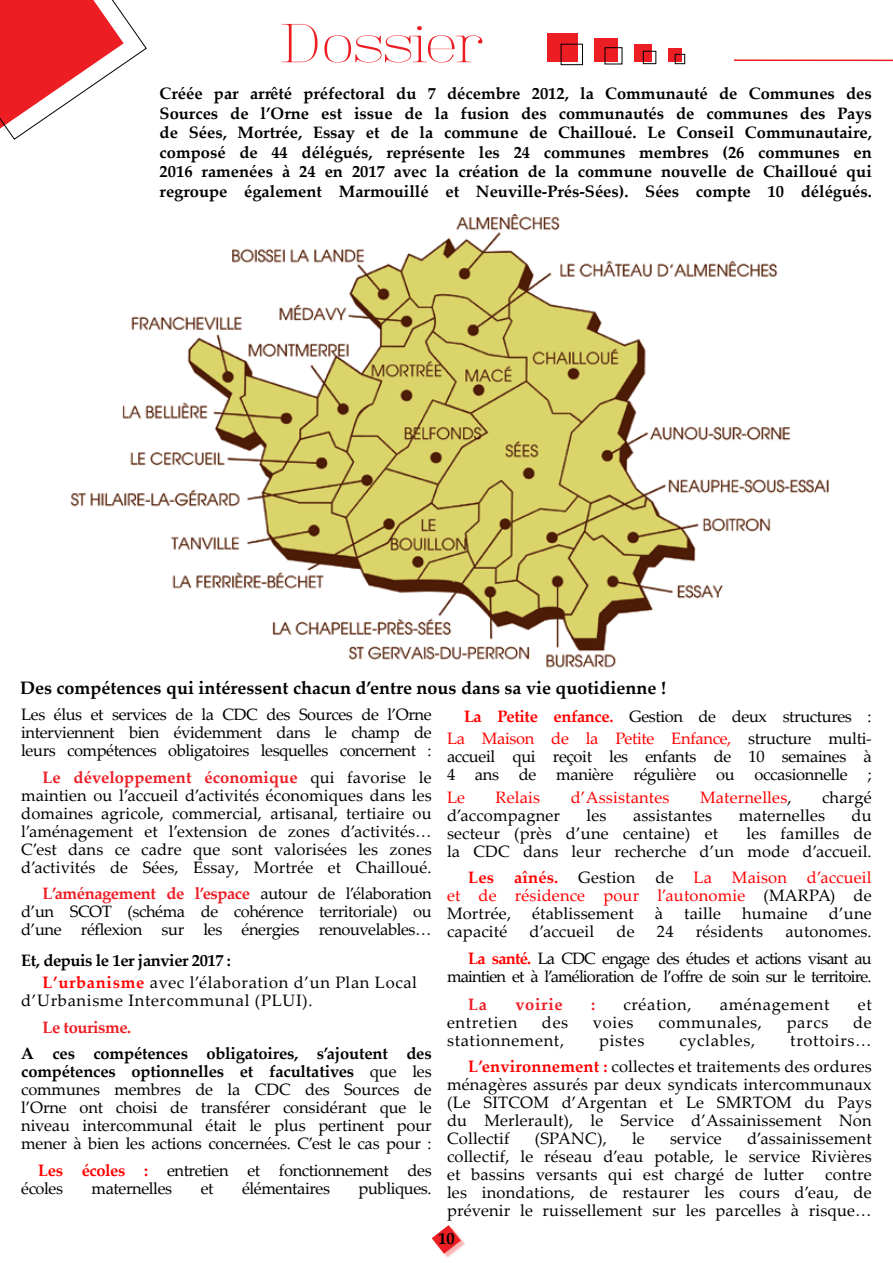
<style>
.page{position:relative;width:893px;height:1263px;background:#fff}
.page>*{position:absolute;margin:0;border:0;box-sizing:border-box;transform-origin:0 0}
.t1{font:52.5px "Tartlers End";letter-spacing:-.03em;color:#ed1d24;scale:1.15 1}
.t2{font:700 18px "Palatino Linotype";color:#000}
.t3{font:16.5px/18px "Palatino Linotype";letter-spacing:.01em;color:#000;text-align:justify}
.t4{font:700 16.5px/19.5px "Palatino Linotype";color:#000;text-align:justify}
.t5{font:16.5px/22.2px "Palatino Linotype";letter-spacing:.04em;color:#000}
.t6{font:16.5px/22.2px "Palatino Linotype";letter-spacing:-.02em;color:#000;text-align:right}
.t7{font:16.5px/18px "Palatino Linotype";letter-spacing:.01em;color:#f00;text-align:justify}
.t8{font:16.5px/26.5px "Palatino Linotype";letter-spacing:-.05em;color:#000;text-align:right}
.t9{font:16.5px/18px "Palatino Linotype";letter-spacing:-.025em;color:#000}
.t10{font:700 16.5px "Palatino Linotype";letter-spacing:-.025em;color:#ed1d24}
.s1{font-weight:700;color:#ed1d24}
.s2{font-weight:700}
.s3{font-weight:700;color:#f00}
.s4{color:#f00}
.s5{color:#000}
</style>
<div class="page">
<div style="left:433px;top:1226px;width:33px;height:32px;background:#ed1d24;opacity:.34"></div>
<svg style="left:432px;top:1225px;width:29px;height:29px"></svg>
<svg style="left:0;top:0;width:147px;height:140px"></svg>
<svg style="left:733px;top:59px;width:160px;height:3px"></svg>
<img style="left:70px;top:215px;width:759px;height:453px">
<div style="left:547px;top:33px;width:30px;height:29px;background:#ed1d24"></div>
<div style="left:594px;top:39px;width:23px;height:23px;background:#ed1d24"></div>
<div style="left:634px;top:44px;width:18px;height:18px;background:#ed1d24"></div>
<div style="left:668px;top:49px;width:13px;height:13px;background:#ed1d24"></div>
<div style="left:643px;top:51px;width:13px;height:13px;border:1px solid #000"></div>
<div style="left:675px;top:54px;width:10px;height:10px;border:1px solid #000"></div>
<div style="left:605px;top:47px;width:17px;height:17px;border:1px solid #000"></div>
<div style="left:561px;top:44px;width:22px;height:21px;border:1px solid #000"></div>
<h1 class="t1" style="left:281px;top:11px;width:179px">Dossier</h1>
<p class="t4" style="left:160px;top:83px;width:714px">Créée par arrêté préfectoral du 7 décembre 2012, la Communauté de Communes des Sources de l’Orne est issue de la fusion des communautés de communes des Pays de Sées, Mortrée, Essay et de la commune de Chailloué. Le Conseil Communautaire, composé de 44 délégués, représente les 24 communes membres (26 communes en 2016 ramenées à 24 en 2017 avec la création de la commune nouvelle de Chailloué qui regroupe également Marmouillé et Neuville-Prés-Sées). Sées compte 10 délégués.</p>
<p class="t2" style="left:20px;top:675px;width:647px">Des compétences qui intéressent chacun d’entre nous dans sa vie quotidienne !</p>
<p class="t3" style="left:21px;top:705px;width:412px">Les élus et services de la CDC des Sources de l’Orne interviennent bien évidemment dans le champ de leurs compétences obligatoires lesquelles concernent :</p>
<p class="t3" style="left:21px;top:767px;width:412px;text-indent:21px"><span class="s1">Le développement économique</span> qui favorise le maintien ou l’accueil d’activités économiques dans les domaines agricole, commercial, artisanal, tertiaire ou l’aménagement et l’extension de zones d’activités… C’est dans ce cadre que sont valorisées les zones d’activités de Sées, Essay, Mortrée et Chailloué.</p>
<p class="t3" style="left:21px;top:884px;width:412px;text-indent:21px"><span class="s1">L’aménagement de l’espace</span> autour de l’élaboration d’un SCOT (schéma de cohérence territoriale) ou d’une réflexion sur les énergies renouvelables…</p>
<p class="t5" style="left:42px;top:948px;width:376px;text-indent:-21px"><span class="s2">Et, depuis le 1er janvier 2017 :<br></span><span class="s3">L’urbanisme</span> avec l’élaboration d’un Plan Local</p>
<p class="t5" style="left:21px;top:989px;width:293px">d’Urbanisme Intercommunal (PLUI).</p>
<p class="t10" style="left:42px;top:1015px;width:90px">Le tourisme.</p>
<p class="t3" style="left:21px;top:1044px;width:412px"><span class="s2">A ces compétences obligatoires, s’ajoutent des compétences optionnelles et facultatives</span> que les communes membres de la CDC des Sources de l’Orne ont choisi de transférer considérant que le niveau intercommunal était le plus pertinent pour mener à bien les actions concernées. C’est le cas pour :</p>
<p class="t9" style="left:21px;top:1160px;width:412px;text-indent:17px"><span class="s3">Les écoles :</span> entretien et fonctionnement des écoles</p>
<p class="t6" style="left:447px;top:705px;width:426px"><span class="s3">La Petite enfance.</span> Gestion de deux structures :<br><span class="s4">La Maison de la Petite Enfance,</span> structure multi-</p>
<p class="t6" style="left:447px;top:747px;width:426px;line-height:18px;text-align:left">accueil qui reçoit les enfants de 10 semaines à<br>4 ans de manière régulière ou occasionnelle ;</p>
<p class="t7" style="left:447px;top:787px;width:20px">Le</p>
<p class="t7" style="left:496px;top:787px;width:46px">Relais</p>
<p class="t7" style="left:571px;top:787px;width:100px">d’Assistantes</p>
<p class="t7" style="left:700px;top:787px;width:93px">Maternelles<span class="s5">,</span></p>
<p class="t3" style="left:822px;top:787px;width:51px">chargé</p>
<p class="t3" style="left:447px;top:805px;width:115px">d’accompagner</p>
<p class="t3" style="left:586px;top:805px;width:22px">les</p>
<p class="t3" style="left:633px;top:805px;width:81px">assistantes</p>
<p class="t3" style="left:739px;top:805px;width:88px">maternelles</p>
<p class="t3" style="left:851px;top:805px;width:22px">du</p>
<p class="t3" style="left:447px;top:823px;width:273px">secteur (près d’une centaine) et</p>
<p class="t3" style="left:447px;top:823px;width:426px;text-align:right">les familles de<br>la CDC dans leur recherche d’un mode d’accueil.</p>
<p class="t7" style="left:447px;top:868px;width:426px;text-indent:21px"><span class="s2">Les aînés.</span> <span class="s5">Gestion de</span> La Maison d’accueil et de résidence pour l’autonomie <span class="s5">(MARPA) de Mortrée,</span></p>
<p class="t3" style="left:532px;top:904px;width:103px">établissement</p>
<p class="t3" style="left:655px;top:904px;width:10px">à</p>
<p class="t3" style="left:684px;top:904px;width:38px">taille</p>
<p class="t3" style="left:742px;top:904px;width:67px">humaine</p>
<p class="t3" style="left:829px;top:904px;width:44px">d’une</p>
<p class="t3" style="left:447px;top:922px;width:62px">capacité</p>
<p class="t3" style="left:529px;top:922px;width:66px">d’accueil</p>
<p class="t3" style="left:617px;top:922px;width:20px">de</p>
<p class="t3" style="left:657px;top:922px;width:18px">24</p>
<p class="t3" style="left:696px;top:922px;width:69px">résidents</p>
<p class="t8" style="left:468px;top:917px;width:405px">autonomes.<br><span class="s3">La santé.</span> La CDC engage des études et actions visant au</p>
<p class="t8" style="left:447px;top:962px;width:426px">maintien et à l’amélioration de l’offre de soin sur le territoire.</p>
<p class="t10" style="left:468px;top:992px;width:20px">La</p>
<p class="t10" style="left:515px;top:992px;width:49px">voirie</p>
<p class="t10" style="left:591px;top:992px;width:6px">:</p>
<p class="t5" style="left:623px;top:992px;width:70px">création,</p>
<p class="t5" style="left:720px;top:992px;width:111px">aménagement</p>
<p class="t3" style="left:858px;top:994px;width:15px">et</p>
<p class="t5" style="left:447px;top:1010px;width:72px">entretien</p>
<p class="t3" style="left:542px;top:1012px;width:28px">des</p>
<p class="t3" style="left:593px;top:1012px;width:42px">voies</p>
<p class="t5" style="left:658px;top:1010px;width:105px">communales,</p>
<p class="t3" style="left:787px;top:1012px;width:43px">parcs</p>
<p class="t3" style="left:853px;top:1012px;width:20px">de</p>
<p class="t5" style="left:447px;top:1028px;width:119px">stationnement,</p>
<p class="t3" style="left:599px;top:1030px;width:47px">pistes</p>
<p class="t5" style="left:679px;top:1028px;width:77px">cyclables,</p>
<p class="t3" style="left:468px;top:1026px;width:405px;line-height:26.5px;text-align:right">trottoirs…<br><span class="s3">L’environnement :</span> collectes et traitements des ordures</p>
<p class="t3" style="left:447px;top:1075px;width:426px">ménagères assurés par deux syndicats intercommunaux (Le SITCOM d’Argentan et Le SMRTOM du Pays du Merlerault), le Service d’Assainissement Non Collectif</p>
<p class="t3" style="left:535px;top:1129px;width:74px">(SPANC),</p>
<p class="t3" style="left:632px;top:1129px;width:14px">le</p>
<p class="t3" style="left:670px;top:1129px;width:53px">service</p>
<p class="t3" style="left:447px;top:1129px;width:426px;text-indent:300px">d’assainissement collectif, le réseau d’eau potable, le service Rivières et bassins versants qui est chargé de lutter</p>
<p class="t3" style="left:447px;top:1165px;width:426px;text-indent:378px">contre les inondations, de restaurer les cours d’eau, de prévenir le ruissellement sur les parcelles à risque…</p>
<p class="t9" style="left:92px;top:1178px;width:82px">maternelles</p>
<p class="t3" style="left:201px;top:1178px;width:14px">et</p>
<p class="t9" style="left:242px;top:1178px;width:89px">élémentaires</p>
<p class="t9" style="left:359px;top:1178px;width:75px">publiques.</p>
<p class="t4" style="left:438px;top:1228px;width:18px">10</p>
</div>
